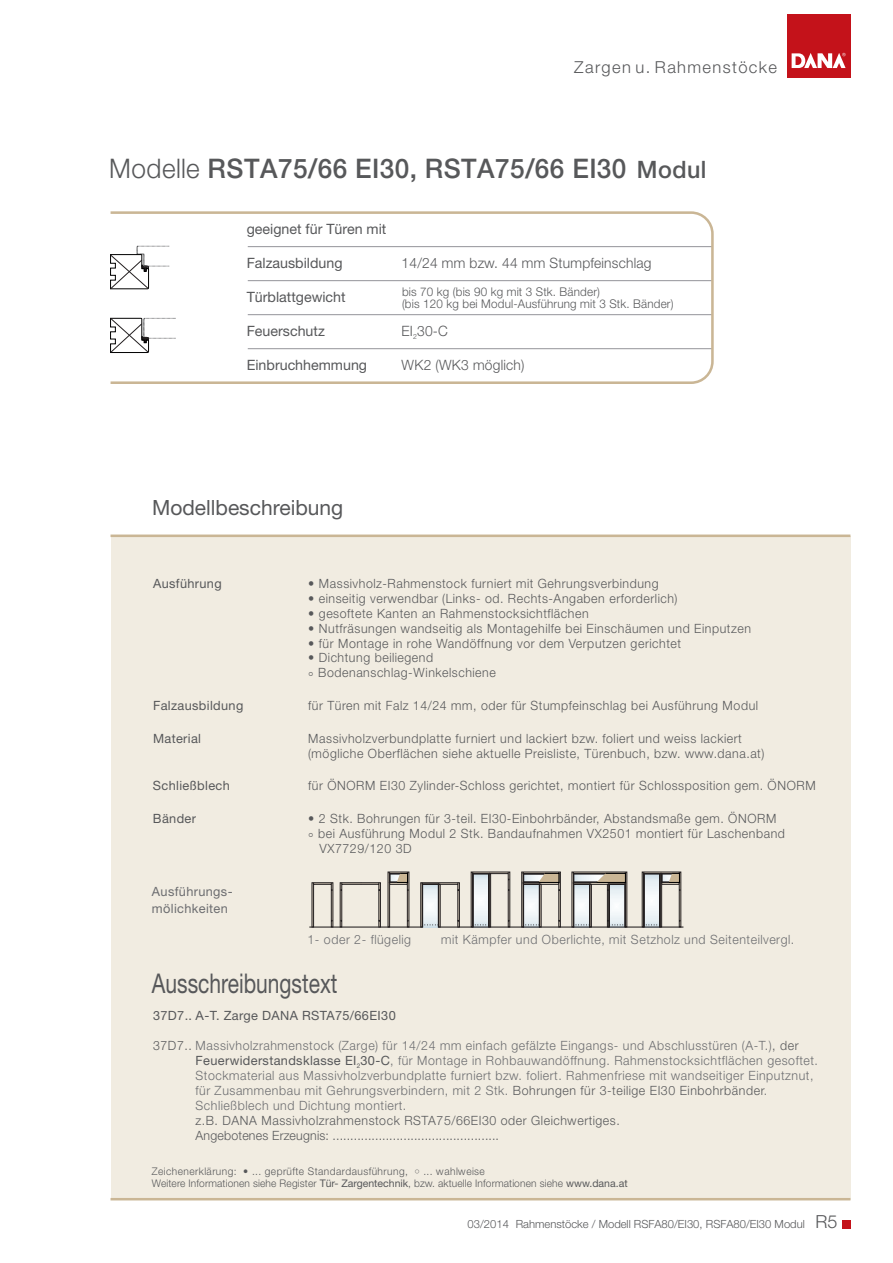
<style>
.page{position:relative;width:893px;height:1263px;background:#fff}
.page>*{position:absolute;margin:0;border:0;box-sizing:border-box;transform-origin:0 0}
.t1{font:27.15px "Helvetica Neue";color:#57585a;scale:.77 1}
.t2{font:500 27px "Helvetica Neue";color:#57585a}
.t3{font:21px "Helvetica Neue";color:#57585a}
.t4{font:300 16.5px "Helvetica Neue";letter-spacing:.085em;color:#57585a}
.t5{font:14.25px "Helvetica Neue";color:#57585a}
.t6{font:300 14.25px "Helvetica Neue";color:#57585a}
.t7{font:300 12.75px/14.9px "Helvetica Neue";letter-spacing:.03em;color:#57585a}
.t8{font:300 12.75px/15px "Helvetica Neue";letter-spacing:.03em;color:#6c6d70}
.t9{font:12.75px "Helvetica Neue";letter-spacing:.03em;color:#57585a}
.t10{font:12.75px/16.4px "Helvetica Neue";letter-spacing:.03em;color:#6c6d70}
.t11{font:300 12px/12.8px "Helvetica Neue";color:#57585a}
.t12{font:300 11.25px "Helvetica Neue";color:#57585a}
.t13{font:300 10.5px/12.5px "Helvetica Neue";color:#57585a}
.s1{font-weight:300}
.s2{font-size:24px}
.s3{font-family:"Arial"}
.s4{color:#57585a}
.s5{font-weight:400;color:#57585a}
.s6{font-family:"Arial";font-weight:400;font-size:9px}
.s7{font-weight:400}
.s8{font-size:18px}
</style>
<div class="page">
<div style="left:842px;top:1220px;width:8px;height:8px;background:#c4121a"></div>
<div style="left:787px;top:14px;width:63px;height:63px;background:#c4121a"></div>
<svg style="left:792px;top:53px;width:53px;height:15px"></svg>
<div style="left:111px;top:536px;width:739px;height:663px;background:#f1ece1"></div>
<hr style="left:111px;top:535px;width:739px;height:2px;background:#cab695">
<svg style="left:111px;top:211px;width:603px;height:173px"></svg>
<hr style="left:111px;top:1198px;width:739px;height:2px;background:#cab695">
<svg style="left:110px;top:317px;width:66px;height:36px"></svg>
<svg style="left:110px;top:246px;width:60px;height:44px"></svg>
<hr style="left:309px;top:926px;width:374px;height:1px;background:#231f20">
<svg style="left:388px;top:872px;width:21px;height:55px"></svg>
<svg style="left:521px;top:872px;width:40px;height:55px"></svg>
<svg style="left:642px;top:872px;width:39px;height:55px"></svg>
<svg style="left:572px;top:872px;width:55px;height:55px"></svg>
<svg style="left:312px;top:882px;width:21px;height:45px"></svg>
<svg style="left:420px;top:882px;width:40px;height:45px"></svg>
<svg style="left:471px;top:872px;width:39px;height:55px"></svg>
<svg style="left:340px;top:882px;width:41px;height:45px"></svg>
<p class="t4" style="left:574px;top:60px;width:204px">Zargen u. Rahmenstöcke</p>
<h2 class="t2" style="left:109px;top:157px;width:599px"><span class="s1">Modelle</span> RSTA75/66 EI30, RSTA75/66 EI30 <span class="s2">Modul</span></h2>
<p class="t5" style="left:247px;top:223px;width:141px">geeignet für Türen mit</p>
<p class="t5" style="left:247px;top:257px;width:97px">Falzausbildung</p>
<p class="t5" style="left:247px;top:292px;width:100px">Türblattgewicht</p>
<p class="t5" style="left:247px;top:326px;width:80px">Feuerschutz</p>
<p class="t5" style="left:247px;top:360px;width:122px">Einbruchhemmung</p>
<p class="t6" style="left:401px;top:257px;width:252px">14/24 mm bzw. 44 mm Stumpfeinschlag</p>
<p class="t11" style="left:402px;top:286px;width:273px">bis 70 kg (bis 90 kg mit 3 Stk. Bänder)<br>(bis 120 kg bei Modul-Ausführung mit 3 Stk. Bänder)</p>
<p class="t6" style="left:401px;top:325px;width:48px">EI<sub>2</sub>30-C</p>
<p class="t6" style="left:401px;top:359px;width:124px">WK2 (WK3 möglich)</p>
<h3 class="t3" style="left:152px;top:499px;width:192px">Modellbeschreibung</h3>
<p class="t9" style="left:153px;top:579px;width:70px">Ausführung</p>
<p class="t7" style="left:308px;top:577px;width:352px">• Massivholz-Rahmenstock furniert mit Gehrungsverbindung</p>
<p class="t7" style="left:308px;top:592px;width:371px">• einseitig verwendbar (Links- od. Rechts-Angaben erforderlich)</p>
<p class="t7" style="left:308px;top:607px;width:282px">• gesoftete Kanten an Rahmenstocksichtflächen</p>
<p class="t7" style="left:308px;top:621px;width:444px">• Nutfräsungen wandseitig als Montagehilfe bei Einschäumen und Einputzen</p>
<p class="t7" style="left:308px;top:636px;width:374px">• für Montage in rohe Wandöffnung vor dem Verputzen gerichtet</p>
<p class="t7" style="left:318px;top:651px;width:179px;text-indent:-10px">• Dichtung beiliegend<br>Bodenanschlag-Winkelschiene</p>
<p class="t6" style="left:308px;top:671px;width:7px">°</p>
<p class="t9" style="left:153px;top:701px;width:92px">Falzausbildung</p>
<p class="t7" style="left:308px;top:699px;width:451px">für Türen mit Falz 14/24 mm, oder für Stumpfeinschlag bei Ausführung Modul</p>
<p class="t9" style="left:153px;top:734px;width:50px">Material</p>
<p class="t7" style="left:308px;top:731px;width:458px">Massivholzverbundplatte furniert und lackiert bzw. foliert und weiss lackiert (mögliche Oberflächen siehe aktuelle Preisliste, Türenbuch, bzw. www.dana.at)</p>
<p class="t9" style="left:153px;top:781px;width:78px">Schließblech</p>
<p class="t7" style="left:308px;top:779px;width:509px">für ÖNORM EI30 Zylinder-Schloss gerichtet, montiert für Schlossposition gem. ÖNORM</p>
<p class="t9" style="left:153px;top:814px;width:45px">Bänder</p>
<p class="t7" style="left:318px;top:812px;width:469px;text-indent:-10px">• 2 Stk. Bohrungen für 3-teil. EI30-Einbohrbänder, Abstandsmaße gem. ÖNORM bei Ausführung Modul 2 Stk. Bandaufnahmen VX2501 montiert für Laschenband</p>
<p class="t6" style="left:308px;top:831px;width:7px">°</p>
<p class="t10" style="left:152px;top:885px;width:82px">Ausführungs&shy;mölichkeiten</p>
<p class="t7" style="left:319px;top:841px;width:94px">VX7729/120 3D</p>
<p class="t8" style="left:307px;top:932px;width:105px">1- oder 2- flügelig</p>
<p class="t8" style="left:441px;top:932px;width:355px">mit Kämpfer und Oberlichte, mit Setzholz und Seitenteilvergl.</p>
<h1 class="t1" style="left:152px;top:974px;width:242px">Ausschreibungstext</h1>
<p class="t9" style="left:153px;top:1011px;width:244px">37D7.. <span class="s3">A</span>-T. Zarge DANA RSTA75/66EI30</p>
<p class="t8" style="left:196px;top:1039px;width:624px;text-indent:-43px"><span class="s4">37D7..</span> Massivholzrahmenstock (Zarge) für 14/24 mm einfach gefälzte Eingangs- und Abschlusstüren (A-T.)<span class="s4">, der<br></span><span class="s5">Feuerwiderstandsklasse EI</span><sub>2</sub><span class="s5">30-C</span>, für Montage in Rohbauwandöffnung. Rahmenstocksichtflächen gesoftet.</p>
<p class="t8" style="left:196px;top:1084px;width:573px">für Zusammenbau mit Gehrungsverbindern, mit 2 Stk. <span class="s4">Bohrungen für 3-teilige EI30 Einbohrbänder</span>.</p>
<p class="t7" style="left:196px;top:1114px;width:426px">z.B. DANA Massivholzrahmenstock RSTA75/66EI30 oder Gleichwertiges.<br>Angebotenes Erzeugnis: ...............................................</p>
<p class="t8" style="left:196px;top:1069px;width:619px">Stockmaterial aus Massivholzverbundplatte furniert bzw. foliert. Rahmenfriese mit wandseitiger Einputznut,</p>
<p class="t8" style="left:196px;top:1099px;width:212px">Schließblech und Dichtung montiert.</p>
<p class="t13" style="left:152px;top:1165px;width:477px">Zeichenerklärung: • ... geprüfte Standardausführung, <span class="s6">○</span> ... wahlweise<br>Weitere Informationen siehe Register <span class="s7">Tür- Zargentechnik</span>, bzw. aktuelle Informationen siehe <span class="s7">www.dana.at</span></p>
<p class="t12" style="left:468px;top:1219px;width:371px">03/2014 Rahmenstöcke / Modell RSFA80/EI30, RSFA80/EI30 Modul <span class="s8">R5</span></p>
</div>
